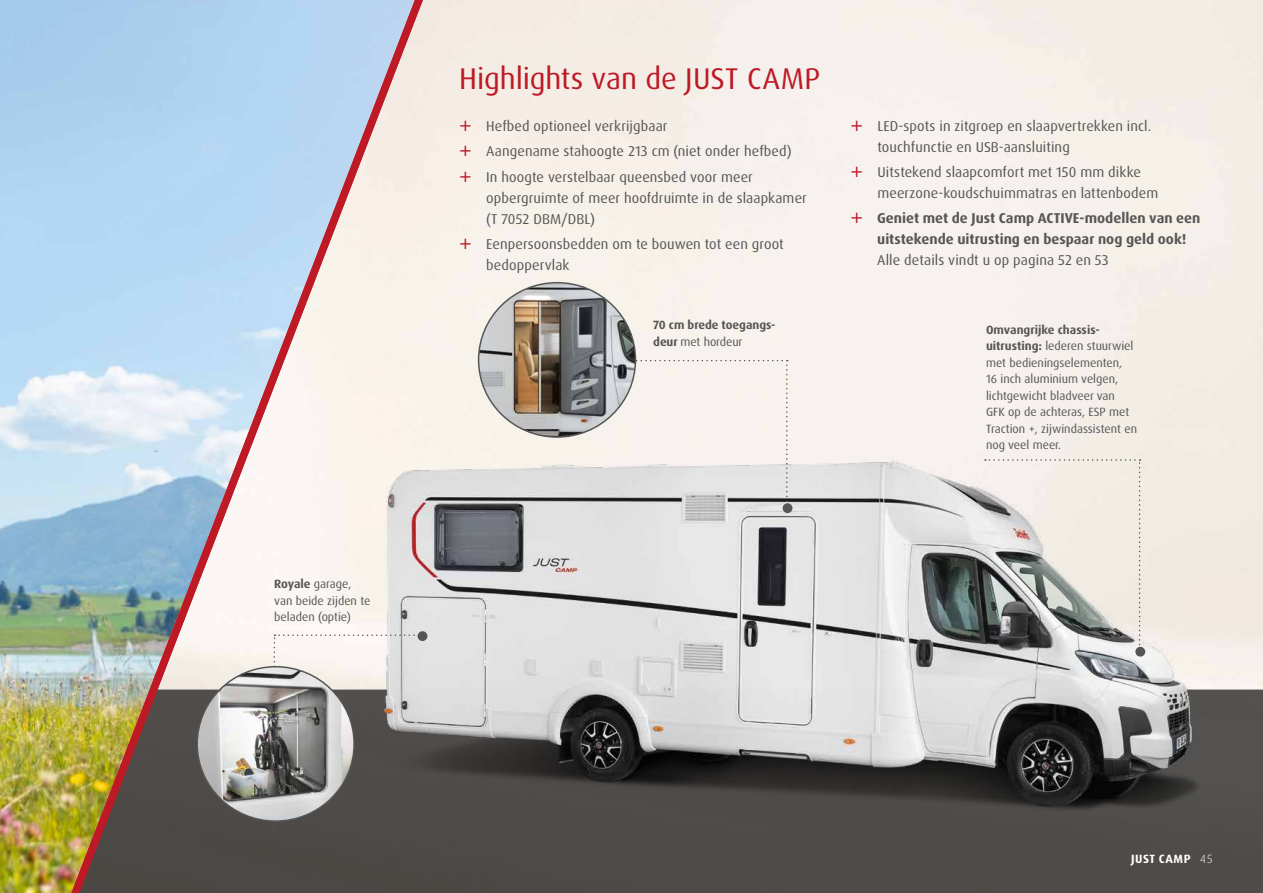
<style>
.page{position:relative;width:1263px;height:893px;background:#fff}
.page>*{position:absolute;margin:0;border:0;box-sizing:border-box;transform-origin:0 0}
.t1{font:30px "Dax Pro";letter-spacing:-.005em;color:#bd1a26}
.t2{font:14.25px/21px "Dax Pro";letter-spacing:.01em;color:#565656}
.t3{font:700 14.25px/21px "Dax Pro";color:#565656}
.t4{font:12px/16.5px "Dax Pro";color:#565656}
.t5{font:700 12px/16.5px "Dax Pro";letter-spacing:-.005em;color:#565656}
.t6{font:700 12px "Dax Pro";letter-spacing:.04em;color:#fff}
.t7{font:300 12px "Dax OT";color:#fff}
.s1{font-weight:700}
.s2{font-weight:400}
</style>
<div class="page">
<div style="left:439px;top:690px;width:824px;height:203px;background:#4e4b48"></div>
<img style="left:439px;top:396px;width:797px;height:445px">
<img style="left:0;top:0;width:56px;height:893px">
<div style="left:783px;top:503px;width:9px;height:10px;background:#565656;border-radius:50%"></div>
<svg style="left:632px;top:360px;width:156px;height:146px"></svg>
<svg style="left:56px;top:0;width:383px;height:893px"></svg>
<div style="left:1135px;top:647px;width:10px;height:10px;background:#565656;border-radius:50%"></div>
<img style="left:479px;top:283px;width:156px;height:154px">
<svg style="left:985px;top:459px;width:155px;height:191px"></svg>
<svg style="left:460px;top:121px;width:11px;height:10px"></svg>
<svg style="left:460px;top:146px;width:11px;height:10px"></svg>
<svg style="left:460px;top:171px;width:11px;height:11px"></svg>
<svg style="left:460px;top:238px;width:11px;height:11px"></svg>
<svg style="left:852px;top:120px;width:10px;height:11px"></svg>
<svg style="left:852px;top:166px;width:10px;height:11px"></svg>
<svg style="left:852px;top:213px;width:10px;height:10px"></svg>
<p class="t4" style="left:274px;top:576px;width:98px"><span class="s1">Royale</span> garage, van beide zijden te beladen (optie)</p>
<h1 class="t1" style="left:459px;top:59px;width:362px">Highlights van de JUST CAMP</h1>
<p class="t2" style="left:486px;top:114px;width:307px;line-height:25.2px">Hefbed optioneel verkrijgbaar<br>Aangename stahoogte 213 cm (niet onder hefbed)<br>In hoogte verstelbaar queensbed voor meer</p>
<p class="t2" style="left:486px;top:187px;width:322px">opbergruimte of meer hoofdruimte in de slaapkamer (T 7052 DBM/DBL)</p>
<p class="t2" style="left:486px;top:234px;width:299px">Eenpersoonsbedden om te bouwen tot een groot bedoppervlak</p>
<p class="t5" style="left:653px;top:317px;width:124px">70 cm brede toegangs&shy;deur <span class="s2">met hordeur</span></p>
<p class="t2" style="left:877px;top:115px;width:275px">LED-spots in zitgroep en slaapvertrekken incl. touchfunctie en USB-aansluiting</p>
<p class="t2" style="left:877px;top:162px;width:282px">Uitstekend slaapcomfort met 150 mm dikke meerzone-koudschuimmatras en lattenbodem</p>
<p class="t3" style="left:877px;top:208px;width:325px">Geniet met de Just Camp ACTIVE-modellen van een uitstekende uitrusting en bespaar nog geld ook!</p>
<p class="t2" style="left:877px;top:250px;width:233px">Alle details vindt u op pagina 52 en 53</p>
<p class="t4" style="left:986px;top:321px;width:153px"><span class="s1">Omvangrijke chassis&shy;uitrusting:</span> lederen stuurwiel met bedieningselementen,<br>16 inch aluminium velgen, lichtgewicht bladveer van<br>GFK op de achteras, ESP met<br>Traction +, zijwindassistent en nog veel meer.</p>
<p class="t6" style="left:1131px;top:851px;width:61px">JUST CAMP</p>
<p class="t7" style="left:1200px;top:851px;width:14px">45</p>
</div>
